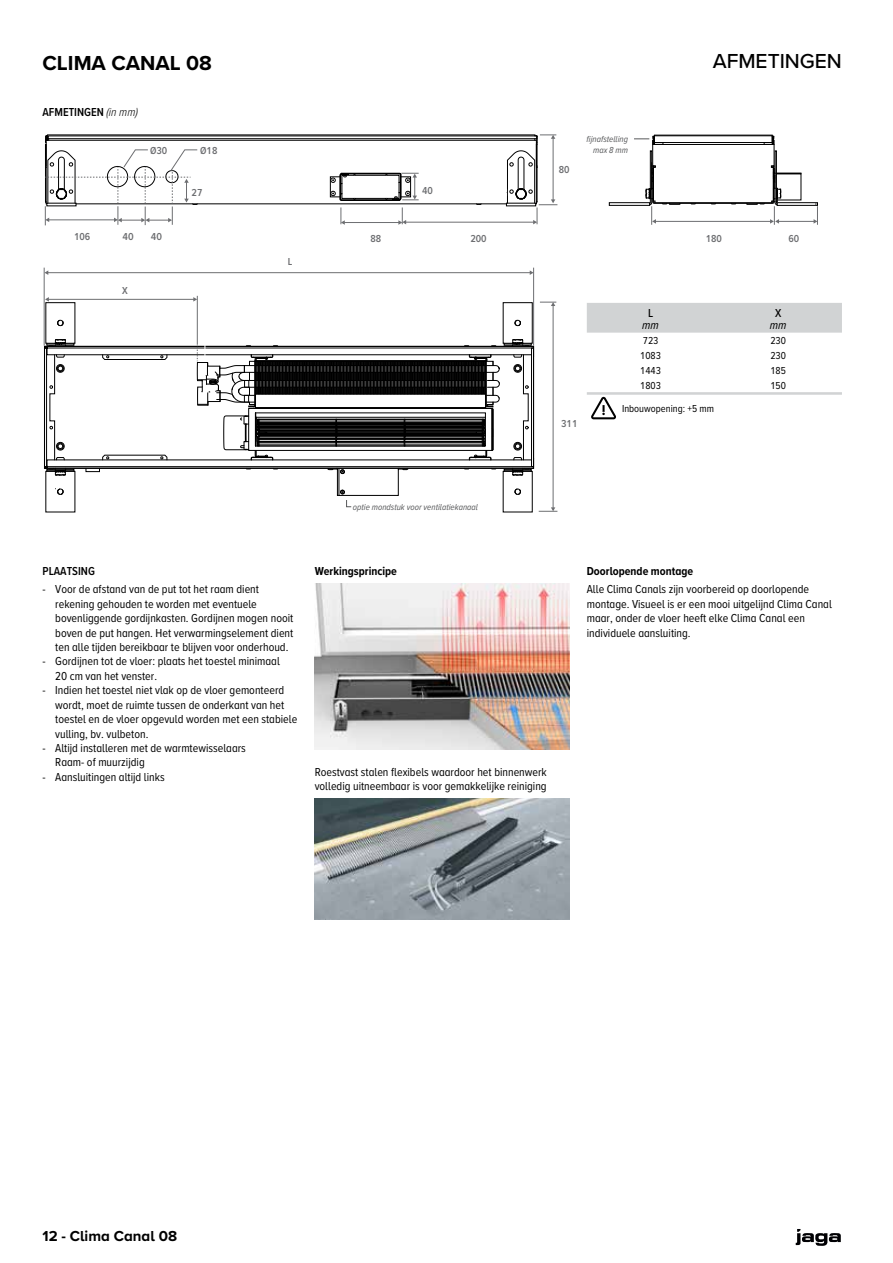
<style>
.page{position:relative;width:893px;height:1263px;background:#fff}
.page>*{position:absolute;margin:0;border:0;box-sizing:border-box;transform-origin:0 0}
.t1{font:700 21px "Proxima Nova";color:#000}
.t2{font:500 21px "Proxima Nova";color:#000}
.t3{font:700 15px "Proxima Nova";color:#000}
.t4{font:12px/14.4px "Proxima Nova Cond";color:#000}
.t5{font:700 12px "Proxima Nova Cond";color:#000}
.t6{font:600 12px "Proxima Nova Cond";color:#000}
.t7{font:italic 12px "Proxima Nova Cond";color:#000}
.t8{font:500 12px "Proxima Nova Cond";color:#000}
.t9{font:10.5px "Proxima Nova Cond";color:#000}
.t10{font:600 10.5px "Proxima Nova Cond";color:#6d6e71}
.t11{font:italic 9px/10.8px "Proxima Nova Cond";color:#595a5c;text-align:right}
.s1{font-weight:300;font-style:italic}
</style>
<div class="page">
<svg style="left:45px;top:135px;width:512px;height:90px"></svg>
<div style="left:44px;top:346px;width:1px;height:122px;border:1px solid #000"></div>
<hr style="left:197px;top:296px;width:1px;height:49px;background:#6d6e71">
<hr style="left:44px;top:268px;width:1px;height:78px;background:#6d6e71">
<hr style="left:533px;top:268px;width:1px;height:78px;background:#6d6e71">
<hr style="left:48px;top:272px;width:482px;height:1px;background:#6d6e71">
<svg style="left:44px;top:270px;width:4px;height:5px"></svg>
<svg style="left:530px;top:270px;width:4px;height:5px"></svg>
<div style="left:777px;top:202px;width:41px;height:4px;border:1px solid #000"></div>
<div style="left:609px;top:202px;width:41px;height:4px;border:1px solid #000"></div>
<hr style="left:778px;top:221px;width:36px;height:1px;background:#6d6e71">
<svg style="left:814px;top:203px;width:4px;height:22px"></svg>
<svg style="left:796px;top:1229px;width:45px;height:17px"></svg>
<svg style="left:587px;top:303px;width:255px;height:116px"></svg>
<svg style="left:634px;top:135px;width:167px;height:90px"></svg>
<svg style="left:45px;top:297px;width:512px;height:215px"></svg>
<img style="left:315px;top:584px;width:255px;height:165px">
<img style="left:315px;top:798px;width:255px;height:122px">
<h1 class="t1" style="left:43px;top:47px;width:171px">CLIMA CANAL 08</h1>
<p class="t6" style="left:43px;top:103px;width:97px">AFMETINGEN <span class="s1">(in mm)</span></p>
<p class="t10" style="left:192px;top:139px;width:12px">27</p>
<p class="t10" style="left:150px;top:143px;width:19px">Ø30</p>
<p class="t10" style="left:200px;top:143px;width:19px">Ø18</p>
<p class="t10" style="left:192px;top:185px;width:12px">27</p>
<p class="t10" style="left:422px;top:183px;width:12px">40</p>
<p class="t10" style="left:559px;top:161px;width:12px">80</p>
<p class="t11" style="left:587px;top:133px;width:43px">fijnafstelling max 8 mm</p>
<h1 class="t2" style="left:713px;top:45px;width:131px">AFMETINGEN</h1>
<p class="t10" style="left:74px;top:229px;width:18px">106</p>
<p class="t10" style="left:123px;top:229px;width:13px">40</p>
<p class="t10" style="left:151px;top:229px;width:13px">40</p>
<p class="t10" style="left:370px;top:231px;width:12px">88</p>
<p class="t10" style="left:470px;top:231px;width:18px">200</p>
<p class="t10" style="left:129px;top:229px;width:13px">40</p>
<p class="t10" style="left:706px;top:231px;width:18px">180</p>
<p class="t10" style="left:788px;top:231px;width:12px">60</p>
<p class="t10" style="left:122px;top:283px;width:7px">X</p>
<p class="t10" style="left:288px;top:254px;width:6px">L</p>
<p class="t10" style="left:561px;top:416px;width:18px">311</p>
<p class="t8" style="left:648px;top:304px;width:7px">L</p>
<p class="t8" style="left:775px;top:304px;width:8px">X</p>
<p class="t7" style="left:642px;top:317px;width:18px">mm</p>
<p class="t7" style="left:770px;top:317px;width:18px">mm</p>
<p class="t9" style="left:643px;top:333px;width:17px">723</p>
<p class="t9" style="left:770px;top:333px;width:17px">230</p>
<p class="t9" style="left:640px;top:348px;width:22px">1083</p>
<p class="t9" style="left:770px;top:348px;width:17px">230</p>
<p class="t9" style="left:640px;top:363px;width:22px">1443</p>
<p class="t9" style="left:770px;top:363px;width:17px">185</p>
<p class="t9" style="left:640px;top:378px;width:22px">1803</p>
<p class="t9" style="left:770px;top:378px;width:17px">150</p>
<p class="t9" style="left:622px;top:401px;width:93px">Inbouwopening: +5 mm</p>
<p class="t11" style="left:353px;top:501px;width:127px">optie mondstuk voor ventilatiekanaal</p>
<p class="t6" style="left:43px;top:563px;width:54px">PLAATSING</p>
<p class="t4" style="left:55px;top:582px;width:240px;text-indent:-13px">- Voor de afstand van de put tot het raam dient rekening gehouden te worden met eventuele bovenliggende gordijnkasten. Gordijnen mogen nooit boven de put hangen. Het verwarmingselement dient ten alle tijden bereikbaar te blijven voor onderhoud.</p>
<p class="t4" style="left:55px;top:654px;width:226px;text-indent:-13px">- Gordijnen tot de vloer: plaats het toestel minimaal<br>20 cm van het venster.</p>
<p class="t4" style="left:55px;top:683px;width:244px;text-indent:-13px">- Indien het toestel niet vlak op de vloer gemonteerd wordt, moet de ruimte tussen de onderkant van het toestel en de vloer opgevuld worden met een stabiele vulling, bv. vulbeton.</p>
<p class="t4" style="left:55px;top:740px;width:192px;text-indent:-13px">- Altijd installeren met de warmtewisselaars<br>Raam- of muurzijdig</p>
<p class="t4" style="left:43px;top:769px;width:124px">- Aansluitingen altijd links</p>
<p class="t5" style="left:315px;top:563px;width:84px">Werkingsprincipe</p>
<p class="t4" style="left:315px;top:764px;width:234px">Roestvast stalen flexibels waardoor het binnenwerk volledig uitneembaar is voor gemakkelijke reiniging</p>
<p class="t5" style="left:587px;top:563px;width:108px">Doorlopende montage</p>
<p class="t4" style="left:587px;top:582px;width:247px">Alle Clima Canals zijn voorbereid op doorlopende montage. Visueel is er een mooi uitgelijnd Clima Canal maar, onder de vloer heeft elke Clima Canal een individuele aansluiting.</p>
<p class="t3" style="left:43px;top:1225px;width:136px">12 - Clima Canal 08</p>
</div>
